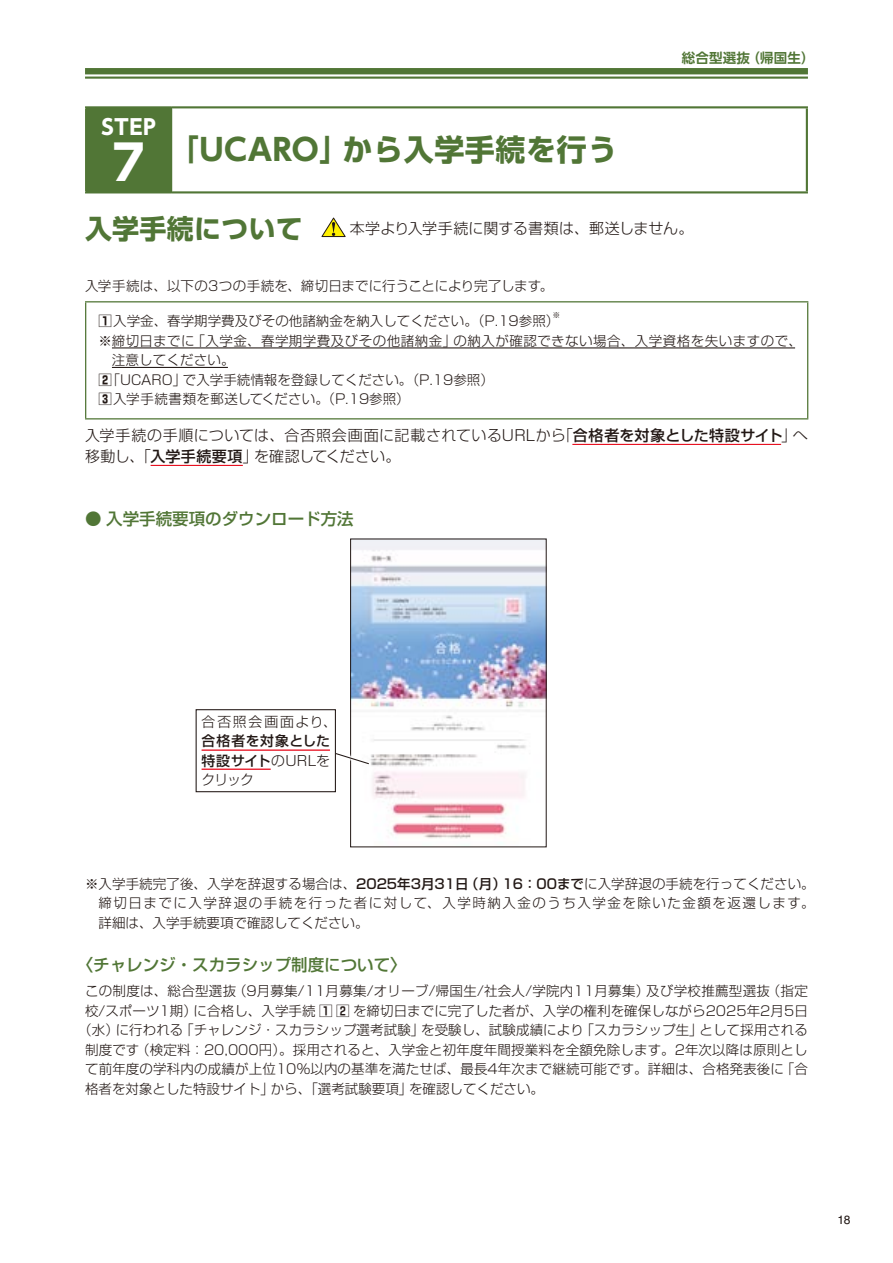
<style>
.page{position:relative;width:893px;height:1263px;background:#fff}
.page>*{position:absolute;margin:0;border:0;box-sizing:border-box;transform-origin:0 0}
.t1{font:700 30px "UD Shin Go Pro";letter-spacing:.02em;color:#517636}
.t2{font:700 27px "UD Shin Go Pro";letter-spacing:.01em;color:#517636}
.t3{font:700 21px "UD Shin Go Pro";color:#fff}
.t4{font:500 16.5px "Shin Go Pro";color:#517636}
.t5{font:300 15px/21px "Shin Go Pro";letter-spacing:.015em;color:#221815}
.t6{font:500 13.8px/19px "Shin Go Pro";letter-spacing:.035em;color:#221815;text-align:justify}
.t7{font:300 13.8px "Shin Go Pro";letter-spacing:.135em;color:#221815}
.t8{font:300 13.5px/19.5px "Shin Go Pro";letter-spacing:.01em;color:#221815;text-align:justify}
.t9{font:300 13.5px "Shin Go Pro";letter-spacing:.035em;color:#221815}
.t10{font:700 13.5px "UD Shin Go Pro De";letter-spacing:.01em;color:#517636}
.t11{font:12px "Helvetica LT Std";color:#221815}
.t12{font:300 7.8px "Shin Go Pro";color:#221815}
.s1{font-size:48px;color:#fff}
.s2{font-weight:700}
.s3{font-weight:500}
.s4{font-weight:300}
.s5{font-family:"Shin Go Pro De";font-weight:700}
</style>
<div class="page">
<div style="left:85px;top:68px;width:723px;height:6px;background:#517636"></div>
<hr style="left:85px;top:77px;width:723px;height:2px;background:#517636">
<hr style="left:572px;top:444px;width:209px;height:1px;background:#e60012">
<hr style="left:151px;top:465px;width:92px;height:1px;background:#e60012">
<div style="left:86px;top:107px;width:85px;height:85px;background:#517636"></div>
<hr style="left:85px;top:106px;width:86px;height:2px;background:#517636">
<hr style="left:85px;top:108px;width:2px;height:83px;background:#517636">
<hr style="left:171px;top:106px;width:637px;height:2px;background:#517636">
<hr style="left:170px;top:108px;width:2px;height:83px;background:#517636">
<hr style="left:806px;top:108px;width:2px;height:83px;background:#517636">
<hr style="left:85px;top:191px;width:86px;height:2px;background:#517636">
<hr style="left:171px;top:191px;width:637px;height:2px;background:#517636">
<svg style="left:321px;top:217px;width:25px;height:20px"></svg>
<hr style="left:85px;top:301px;width:723px;height:1px;background:#517636">
<hr style="left:85px;top:302px;width:1px;height:116px;background:#517636">
<hr style="left:807px;top:302px;width:1px;height:116px;background:#517636">
<hr style="left:85px;top:418px;width:723px;height:1px;background:#517636">
<hr style="left:112px;top:347px;width:683px;height:1px;background:#221815">
<hr style="left:112px;top:367px;width:116px;height:1px;background:#221815">
<img style="left:352px;top:541px;width:192px;height:298px">
<div style="left:312px;top:744px;width:60px;height:23px;background:#fff"></div>
<svg style="left:336px;top:745px;width:33px;height:20px"></svg>
<hr style="left:202px;top:749px;width:128px;height:2px;background:#e60012">
<hr style="left:202px;top:768px;width:69px;height:2px;background:#e60012">
<div style="left:196px;top:709px;width:140px;height:83px;border:1px solid #221815"></div>
<p class="t10" style="left:682px;top:47px;width:134px">総合型選抜（帰国生）</p>
<h3 class="t3" style="left:101px;top:110px;width:56px">STEP</h3>
<h1 class="t1" style="left:113px;top:125px;width:506px"><span class="s1">7</span> 「UCARO」から入学手続を行う</h1>
<h2 class="t2" style="left:85px;top:206px;width:219px">入学手続について</h2>
<p class="t5" style="left:350px;top:216px;width:345px">本学より入学手続に関する書類は、郵送しません。</p>
<p class="t8" style="left:85px;top:275px;width:470px">入学手続は、以下の3つの手続を、締切日までに行うことにより完了します。</p>
<p class="t8" style="left:98px;top:310px;width:462px"><span class="s2">1</span>入学金、春学期学費及びその他諸納金を納入してください。（P.19参照）</p>
<p class="t12" style="left:553px;top:309px;width:9px">※</p>
<p class="t9" style="left:98px;top:330px;width:705px">※締切日までに「入学金、春学期学費及びその他諸納金」の納入が確認できない場合、入学資格を失いますので、</p>
<p class="t8" style="left:112px;top:349px;width:124px">注意してください。</p>
<p class="t8" style="left:98px;top:368px;width:397px"><span class="s2">2</span>「UCARO」で入学手続情報を登録してください。（P.19参照）</p>
<p class="t8" style="left:98px;top:388px;width:313px"><span class="s2">3</span>入学手続書類を郵送してください。（P.19参照）</p>
<p class="t5" style="left:85px;top:423px;width:724px">入学手続の手順については、合否照会画面に記載されているURLから「<span class="s3">合格者を対象とした特設サイト</span>」へ移動し、「<span class="s3">入学手続要項</span>」を確認してください。</p>
<p class="t4" style="left:85px;top:505px;width:270px">● 入学手続要項のダウンロード方法</p>
<p class="t7" style="left:202px;top:711px;width:137px">合否照会画面より、</p>
<p class="t6" style="left:202px;top:730px;width:130px">合格者を対象とした特設サイト<span class="s4">のURLをクリック</span></p>
<p class="t8" style="left:99px;top:872px;width:718px;text-indent:-14px">※入学手続完了後、入学を辞退する場合は、<span class="s3">2025年3月31日（月）16：00まで</span>に入学辞退の手続を行ってください。締切日までに入学辞退の手続を行った者に対して、入学時納入金のうち入学金を除いた金額を返還します。詳細は、入学手続要項で確認してください。</p>
<p class="t4" style="left:77px;top:951px;width:331px">〈チャレンジ・スカラシップ制度について〉</p>
<p class="t8" style="left:85px;top:980px;width:724px">この制度は、総合型選抜（9月募集/11月募集/オリーブ/帰国生/社会人/学院内11月募集）及び学校推薦型選抜（指定</p>
<p class="t8" style="left:85px;top:999px;width:724px">校/スポーツ1期）に合格し、入学手続 <span class="s5">1 2</span> を締切日までに完了した者が、入学の権利を確保しながら2025年2月5日</p>
<p class="t8" style="left:78px;top:1019px;width:731px">（水）に行われる「チャレンジ・スカラシップ選考試験」を受験し、試験成績により「スカラシップ生」として採用される</p>
<p class="t8" style="left:85px;top:1038px;width:724px">制度です（検定料：20,000円）。採用されると、入学金と初年度年間授業料を全額免除します。2年次以降は原則とし</p>
<p class="t8" style="left:85px;top:1058px;width:724px">て前年度の学科内の成績が上位10％以内の基準を満たせば、最長4年次まで継続可能です。詳細は、合格発表後に「合</p>
<p class="t8" style="left:85px;top:1077px;width:460px">格者を対象とした特設サイト」から、「選考試験要項」を確認してください。</p>
<p class="t11" style="left:838px;top:1213px;width:14px">18</p>
</div>
